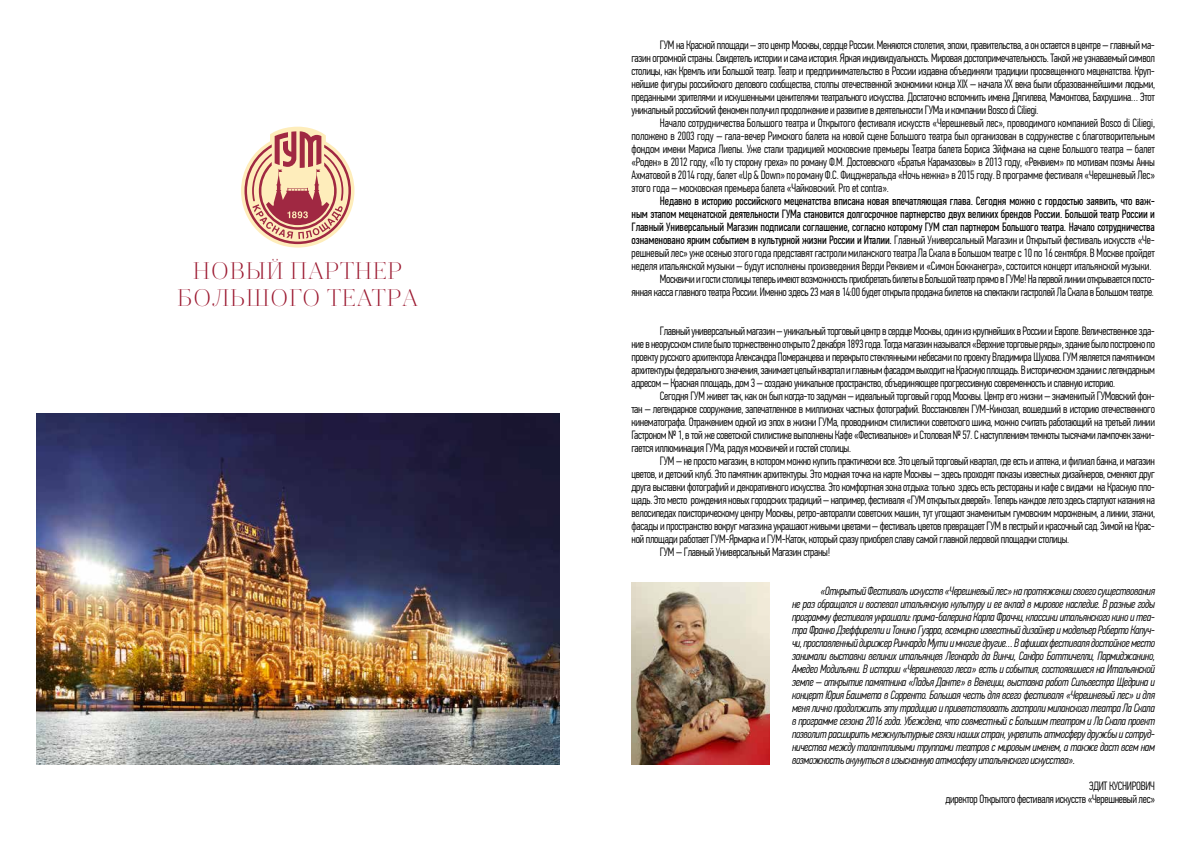
<style>
.page{position:relative;width:1191px;height:842px;background:#fff}
.page>*{position:absolute;margin:0;border:0;box-sizing:border-box;transform-origin:0 0}
.t1{font:300 24px/27px "Trivia Serif";letter-spacing:.025em;color:#9c1a31;text-align:center}
.t2{font:300 12px/13px "PF Din Text Comp Pro";letter-spacing:-.025em;color:#000;text-align:justify}
.t3{font:italic 300 12px/13px "PF Din Text Comp Pro";letter-spacing:-.025em;color:#000;text-align:justify}
.t4{font:12px "PF Din Text Comp Pro";letter-spacing:-.01em;color:#000}
.s1{font-weight:400}
</style>
<div class="page">
<img style="left:36px;top:413px;width:523px;height:351px">
<svg style="left:241px;top:127px;width:113px;height:121px"></svg>
<img style="left:631px;top:582px;width:138px;height:182px">
<h1 class="t1" style="left:177px;top:258px;width:242px">НОВЫЙ ПАРТНЕР<br>БОЛЬШОГО ТЕАТРА</h1>
<p class="t2" style="left:631px;top:38px;width:525px;text-indent:28px">ГУМ на Красной площади – это центр Москвы, сердце России. Меняются столетия, эпохи, правительства, а он остается в центре – главный ма&shy;газин огромной страны. Свидетель истории и сама история. Яркая индивидуальность. Мировая достопримечательность. Такой же узнаваемый символ столицы, как Кремль или Большой театр. Театр и предпринимательство в России издавна объединяли традиции просвещенного меценатства. Круп&shy;нейшие фигуры российского делового сообщества, столпы отечественной экономики конца XIX – начала XX века были образованнейшими людьми, преданными зрителями и искушенными ценителями театрального искусства. Достаточно вспомнить имена Дягилева, Мамонтова, Бахрушина… Этот уникальный российский феномен получил продолжение и развитие в деятельности ГУМа и компании Bosco di Ciliegi.</p>
<p class="t2" style="left:631px;top:116px;width:525px;text-indent:28px">Начало сотрудничества Большого театра и Открытого фестиваля искусств «Черешневый лес», проводимого компанией Bosco di Ciliegi, положено в 2003 году – гала-вечер Римского балета на новой сцене Большого театра был организован в содружестве с благотворительным фондом имени Мариса Лиепы. Уже стали традицией московские премьеры Театра балета Бориса Эйфмана на сцене Большого театра – балет «Роден» в 2012 году, «По ту сторону греха» по роману Ф.М. Достоевского «Братья Карамазовы» в 2013 году, «Реквием» по мотивам поэмы Анны Ахматовой в 2014 году, балет «Up &amp; Down» по роману Ф.С. Фицджеральда «Ночь нежна» в 2015 году. В программе фестиваля «Черешневый Лес» этого года – московская премьера балета «Чайковский. Pro et contra».</p>
<p class="t4" style="left:660px;top:194px;width:496px">Недавно в историю российского меценатства вписана новая впечатляющая глава. Сегодня можно с гордостью заявить, что важ-</p>
<p class="t4" style="left:631px;top:207px;width:525px">ным этапом меценатской деятельности ГУМа становится долгосрочное партнерство двух великих брендов России. Большой театр России и</p>
<p class="t4" style="left:631px;top:220px;width:525px">Главный Универсальный Магазин подписали соглашение, согласно которому ГУМ стал партнером Большого театра. Начало сотрудничества</p>
<p class="t2" style="left:631px;top:233px;width:525px"><span class="s1">ознаменовано ярким событием в культурной жизни России и Италии.</span> Главный Универсальный Магазин и Открытый фестиваль искусств «Че-</p>
<p class="t2" style="left:631px;top:246px;width:525px">решневый лес» уже осенью этого года представят гастроли миланского театра Ла Скала в Большом театре с 10 по 16 сентября. В Москве пройдет</p>
<p class="t2" style="left:631px;top:259px;width:521px">неделя итальянской музыки – будут исполнены произведения Верди Реквием и «Симон Бокканегра», состоится концерт итальянской музыки.</p>
<p class="t2" style="left:660px;top:272px;width:496px">Москвичи и гости столицы теперь имеют возможность приобретать билеты в Большой театр прямо в ГУМе! На первой линии открывается посто-</p>
<p class="t2" style="left:631px;top:285px;width:524px">янная касса главного театра России. Именно здесь 23 мая в 14:00 будет открыта продажа билетов на спектакли гастролей Ла Скала в Большом театре.</p>
<p class="t2" style="left:631px;top:324px;width:525px;text-indent:28px">Главный универсальный магазин – уникальный торговый центр в сердце Москвы, один из крупнейших в России и Европе. Величественное зда&shy;ние в неорусском стиле было торжественно открыто 2 декабря 1893 года. Тогда магазин назывался «Верхние торговые ряды», здание было построено по проекту русского архитектора Александра Померанцева и перекрыто стеклянными небесами по проекту Владимира Шухова. ГУМ является памятником архитектуры федерального значения, занимает целый квартал и главным фасадом выходит на Красную площадь. В историческом здании с легендарным адресом – Красная площадь, дом 3 – создано уникальное пространство, объединяющее прогрессивную современность и славную историю.</p>
<p class="t2" style="left:631px;top:389px;width:525px;text-indent:28px">Сегодня ГУМ живет так, как он был когда-то задуман – идеальный торговый город Москвы. Центр его жизни – знаменитый ГУМовский фон&shy;тан – легендарное сооружение, запечатленное в миллионах частных фотографий. Восстановлен ГУМ-Кинозал, вошедший в историю отечественного кинематографа. Отражением одной из эпох в жизни ГУМа, проводником стилистики советского шика, можно считать работающий на третьей линии Гастроном № 1, в той же советской стилистике выполнены Кафе «Фестивальное» и Столовая № 57. С наступлением темноты тысячами лампочек зажи&shy;гается иллюминация ГУМа, радуя москвичей и гостей столицы.</p>
<p class="t2" style="left:660px;top:454px;width:496px">ГУМ – не просто магазин, в котором можно купить практически все. Это целый торговый квартал, где есть и аптека, и филиал банка, и магазин</p>
<p class="t2" style="left:631px;top:467px;width:525px">цветов, и детский клуб. Это памятник архитектуры. Это модная точка на карте Москвы – здесь проходят показы известных дизайнеров, сменяют друг</p>
<p class="t2" style="left:631px;top:480px;width:525px">друга выставки фотографий и декоративного искусства. Это комфортная зона отдыха: только здесь есть рестораны и кафе с видами на Красную пло-</p>
<p class="t2" style="left:631px;top:493px;width:525px">щадь. Это место рождения новых городских традиций – например, фестиваля «ГУМ открытых дверей». Теперь каждое лето здесь стартуют катания на</p>
<p class="t2" style="left:631px;top:506px;width:525px">велосипедах поисторическому центру Москвы, ретро-авторалли советских машин, тут угощают знаменитым гумовским мороженым, а линии, этажи,</p>
<p class="t2" style="left:631px;top:519px;width:525px">фасады и пространство вокруг магазина украшают живыми цветами – фестиваль цветов превращает ГУМ в пестрый и красочный сад. Зимой на Крас-</p>
<p class="t2" style="left:631px;top:532px;width:439px">ной площади работает ГУМ-Ярмарка и ГУМ-Каток, который сразу приобрел славу самой главной ледовой площадки столицы.</p>
<p class="t2" style="left:660px;top:545px;width:172px">ГУМ – Главный Универсальный Магазин страны!</p>
<p class="t3" style="left:792px;top:584px;width:364px;text-indent:28px">«Открытый Фестиваль искусств «Черешневый лес» на протяжении своего существования не раз обращался и воспевал итальянскую культуру и ее вклад в мировое наследие. В разные годы программу фестиваля украшали: прима-балерина Карла Фраччи, классики итальянского кино и теа&shy;тра Франко Дзеффирелли и Тонино Гуэрра, всемирно известный дизайнер и модельер Роберто Капуч&shy;чи, прославленный дирижер Риккардо Мути и многие другие… В афишах фестиваля достойное место занимали выставки великих итальянцев Леонардо да Винчи, Сандро Боттичелли, Пармиджанино, Амедео Модильяни. В истории «Черешневого леса» есть и события, состоявшиеся на Итальянской земле – открытие памятника «Ладья Данте» в Венеции, выставка работ Сильвестра Щедрина и концерт Юрия Башмета в Сорренто. Большая честь для всего фестиваля «Черешневый лес» и для меня лично продолжить эту традицию и приветствовать гастроли миланского театра Ла Скала в программе сезона 2016 года. Убеждена, что совместный с Большим театром и Ла Скала проект позволит расширить межкультурные связи наших стран, укрепить атмосферу дружбы и сотруд&shy;ничества между талантливыми труппами театров с мировым именем, а также даст всем нам возможность окунуться в изысканную атмосферу итальянского искусства».</p>
<p class="t2" style="left:945px;top:779px;width:211px;text-align:right">ЭДИТ КУСНИРОВИЧ<br>директор Открытого фестиваля искусств «Черешневый лес»</p>
</div>
